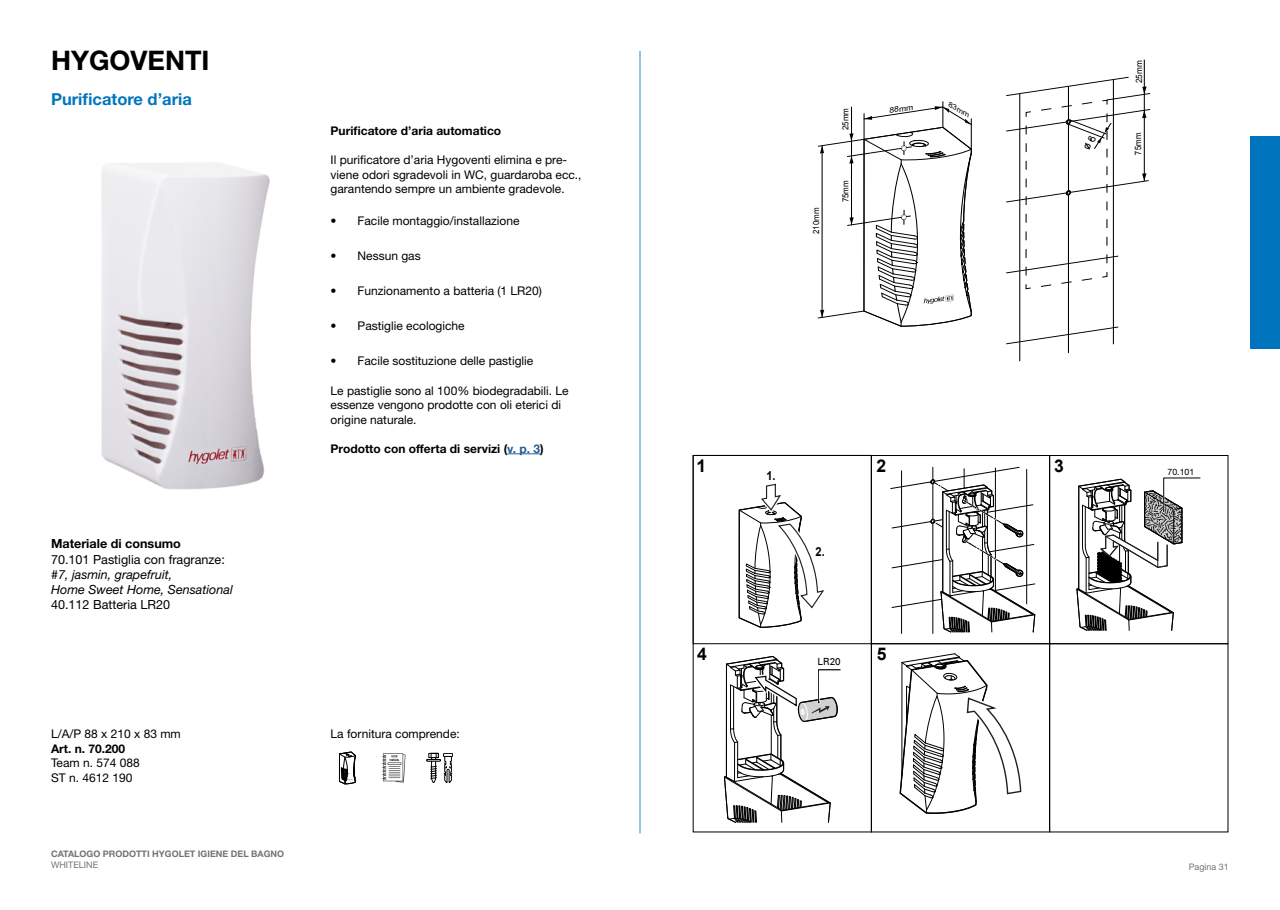
<style>
.page{position:relative;width:1280px;height:910px;background:#fff}
.page>*{position:absolute;margin:0;border:0;box-sizing:border-box;transform-origin:0 0}
.t1{font:700 27px "Helvetica Neue LT Std";color:#000}
.t2{font:700 17.55px "Arial";color:#000}
.t3{font:700 16.5px "Helvetica Neue LT Std";color:#0075bd}
.t4{font:12.6px "Helvetica Neue LT Std";color:#000}
.t5{font:italic 12.6px/15.1px "Helvetica Neue LT Std";color:#000}
.t6{font:700 12.6px "Helvetica Neue LT Std";color:#000}
.t7{font:700 12.45px "Arial";color:#000;scale:.89 1}
.t8{font:12px/14.4px "Helvetica Neue LT Std";color:#000}
.t9{font:700 12px "Helvetica Neue LT Std";color:#000}
.t10{font:9.9px "Univers LT";color:#000}
.t11{font:700 9px "Helvetica Neue LT Std";color:#757474}
.t12{font:9px "Helvetica Neue LT Std";color:#757474}
.t13{font:8.7px "Helvetica Neue LT Std";color:#000}
.t14{font:8.7px "Arial";color:#000;scale:.92 1}
.t15{font:8.7px "Arial";color:#000;scale:.94 1}
.t16{font:8.4px "Arial";color:#000;scale:.94 1}
.t17{font:italic 7.65px "Arial";color:#000;scale:1.13 1}
.t18{font:italic 6.75px "Arial";color:#000;scale:1.28 1}
.s1{color:#275b9b}
</style>
<div class="page">
<div style="left:1250px;top:136px;width:30px;height:213px;background:#0075bd"></div>
<hr style="left:0;top:136px;width:1px;height:213px;background:#0075bd">
<img style="left:101px;top:163px;width:169px;height:327px">
<hr style="left:507px;top:453px;width:33px;height:1px;background:#275b9b">
<svg style="left:818px;top:102px;width:154px;height:225px"></svg>
<hr style="left:1068px;top:86px;width:1px;height:267px;background:#000">
<hr style="left:1113px;top:79px;width:1px;height:265px;background:#000">
<svg style="left:1006px;top:327px;width:112px;height:17px"></svg>
<hr style="left:1019px;top:94px;width:1px;height:267px;background:#000">
<hr style="left:1144px;top:60px;width:1px;height:121px;background:#000">
<svg style="left:426px;top:753px;width:27px;height:30px"></svg>
<svg style="left:382px;top:753px;width:23px;height:29px"></svg>
<div style="left:693px;top:455px;width:179px;height:189px;border:1px solid #000"></div>
<div style="left:871px;top:643px;width:179px;height:189px;border:1px solid #000"></div>
<div style="left:871px;top:455px;width:179px;height:189px;border:1px solid #000"></div>
<div style="left:1049px;top:455px;width:179px;height:189px;border:1px solid #000"></div>
<svg style="left:738px;top:483px;width:87px;height:145px"></svg>
<svg style="left:890px;top:467px;width:145px;height:166px"></svg>
<svg style="left:1076px;top:477px;width:125px;height:154px"></svg>
<svg style="left:724px;top:656px;width:117px;height:167px"></svg>
<svg style="left:899px;top:653px;width:123px;height:161px"></svg>
<svg style="left:339px;top:752px;width:17px;height:32px"></svg>
<svg style="left:1006px;top:77px;width:144px;height:213px"></svg>
<h1 class="t1" style="left:51px;top:44px;width:160px">HYGOVENTI</h1>
<h3 class="t3" style="left:51px;top:89px;width:142px">Purificatore d’aria</h3>
<p class="t6" style="left:51px;top:536px;width:131px">Materiale di consumo</p>
<p class="t4" style="left:51px;top:552px;width:175px">70.101 Pastiglia con fragranze:</p>
<p class="t5" style="left:51px;top:566px;width:183px">#7, jasmin, grapefruit,<br>Home Sweet Home, Sensational</p>
<p class="t4" style="left:51px;top:597px;width:121px">40.112 Batteria LR20</p>
<p class="t9" style="left:331px;top:124px;width:172px">Purificatore d’aria automatico</p>
<p class="t8" style="left:331px;top:153px;width:252px">Il purificatore d’aria Hygoventi elimina e pre&shy;viene odori sgradevoli in WC, guardaroba ecc., garantendo sempre un ambiente gradevole.</p>
<p class="t8" style="left:331px;top:214px;width:190px">• Facile montaggio/installazione</p>
<p class="t8" style="left:331px;top:249px;width:92px">• Nessun gas</p>
<p class="t8" style="left:331px;top:284px;width:213px">• Funzionamento a batteria (1 LR20)</p>
<p class="t8" style="left:331px;top:319px;width:136px">• Pastiglie ecologiche</p>
<p class="t8" style="left:331px;top:354px;width:204px">• Facile sostituzione delle pastiglie</p>
<p class="t8" style="left:331px;top:383px;width:240px">Le pastiglie sono al 100% biodegradabili. Le essenze vengono prodotte con oli eterici di origine naturale.</p>
<p class="t9" style="left:331px;top:441px;width:215px">Prodotto con offerta di servizi (<span class="s1">v. p. 3</span>)</p>
<p class="t8" style="left:51px;top:727px;width:131px">L/A/P 88 x 210 x 83 mm</p>
<p class="t9" style="left:51px;top:741px;width:76px">Art. n. 70.200</p>
<p class="t8" style="left:51px;top:756px;width:90px">Team n. 574 088<br>ST n. 4612 190</p>
<p class="t11" style="left:51px;top:848px;width:235px">CATALOGO PRODOTTI HYGOLET IGIENE DEL BAGNO</p>
<p class="t12" style="left:51px;top:859px;width:49px">WHITELINE</p>
<p class="t8" style="left:331px;top:727px;width:131px">La fornitura comprende:</p>
<p class="t16" style="left:811px;top:234px;width:30px;rotate:-90deg">210mm</p>
<p class="t16" style="left:840px;top:130px;width:25px;rotate:-90deg">25mm</p>
<p class="t16" style="left:840px;top:202px;width:25px;rotate:-90deg">75mm</p>
<p class="t17" style="left:888px;top:105px;width:23px;rotate:-9deg">88mm</p>
<p class="t18" style="left:952px;top:100px;width:20px;rotate:32deg">83mm</p>
<p class="t15" style="left:1133px;top:83px;width:26px;rotate:-90deg">25mm</p>
<p class="t14" style="left:1132px;top:155px;width:26px;rotate:-90deg">75mm</p>
<h2 class="t2" style="left:697px;top:454px;width:11px">1</h2>
<p class="t7" style="left:766px;top:467px;width:12px">1.</p>
<p class="t7" style="left:816px;top:543px;width:12px">2.</p>
<h2 class="t2" style="left:876px;top:454px;width:11px">2</h2>
<h2 class="t2" style="left:1054px;top:454px;width:11px">3</h2>
<h2 class="t2" style="left:697px;top:642px;width:11px">4</h2>
<h2 class="t2" style="left:877px;top:642px;width:11px">5</h2>
<p class="t10" style="left:818px;top:656px;width:25px">LR20</p>
<p class="t13" style="left:1167px;top:466px;width:28px">70.101</p>
<p class="t12" style="left:1189px;top:861px;width:42px">Pagina 31</p>
</div>
